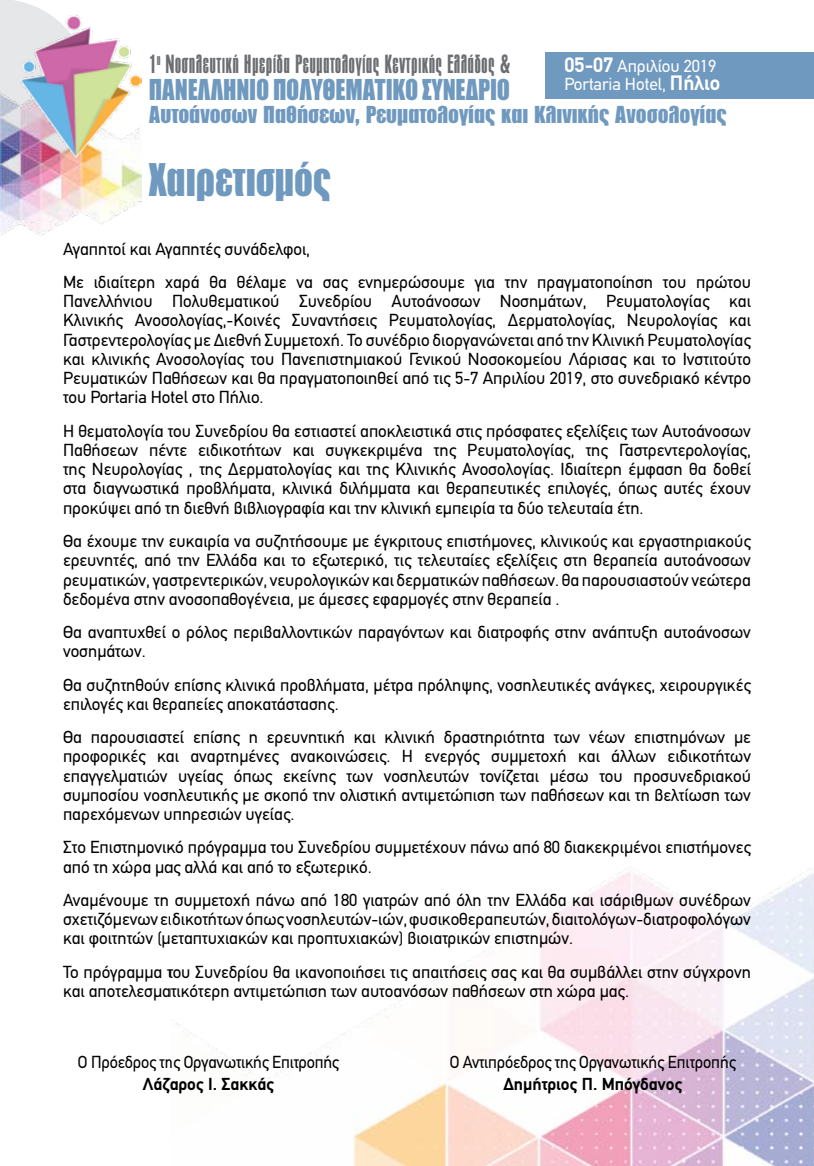
<style>
.page{position:relative;width:814px;height:1166px;background:#fff}
.page>*{position:absolute;margin:0;border:0;box-sizing:border-box;transform-origin:0 0}
.t1{font:900 43.75px "PF Fusion Sans";color:#7099bf;scale:.9 1}
.t2{font:900 28px "PF Fusion Sans";letter-spacing:-.01em;color:#7099bf;scale:.92 1}
.t3{font:300 24.5px "PF Fusion Sans";letter-spacing:.01em;color:#6c6e71}
.t4{font:900 22.75px "PF Fusion Sans";color:#7099bf}
.t5{font:17.5px/19.2px "PF Din Text";color:#000}
.t6{font:17.5px "PF Din Text";color:#000;scale:.95 1}
.t7{font:17.5px/17.5px "PF Din Text";color:#fff}
.t8{font:700 17.5px "PF Din Text";color:#000}
.s1{font-weight:700;font-size:21px}
</style>
<div class="page">
<div style="left:546px;top:52px;width:268px;height:47px;background:#7099bf"></div>
<div style="left:0;top:0;width:20px;height:89px;background:#e6e7e8"></div>
<img style="left:0;top:89px;width:141px;height:147px">
<img style="left:20px;top:1px;width:121px;height:167px">
<img style="left:172px;top:867px;width:642px;height:299px">
<h3 class="t3" style="left:149px;top:50px;width:363px">1<sup>η</sup> Νοσηλευτική Ημερίδα Ρευματολογίας Κεντρικής Ελλάδος &amp;</h3>
<h2 class="t2" style="left:149px;top:72px;width:394px">ΠΑΝΕΛΛΗΝΙΟ ΠΟΛΥΘΕΜΑΤΙΚΟ ΣΥΝΕΔΡΙΟ</h2>
<p class="t7" style="left:564px;top:57px;width:157px"><span class="s1">05-07</span> Απριλίου 2019<br>Portaria Hotel, <span class="s1">Πήλιο</span></p>
<h3 class="t4" style="left:149px;top:100px;width:579px">Αυτοάνοσων Παθήσεων, Ρευματολογίας και Κλινικής Ανοσολογίας</h3>
<h1 class="t1" style="left:149px;top:153px;width:203px">Χαιρετισμός</h1>
<p class="t5" style="left:63px;top:232px;width:689px;line-height:33.2px">Αγαπητοί και Αγαπητές συνάδελφοι,<br>Με ιδιαίτερη χαρά θα θέλαμε να σας ενημερώσουμε για την πραγματοποίηση του πρώτου</p>
<p class="t5" style="left:63px;top:292px;width:689px;text-align:justify">Πανελλήνιου Πολυθεματικού Συνεδρίου Αυτοάνοσων Νοσημάτων, Ρευματολογίας και Κλινικής Ανοσολογίας,-Κοινές Συναντήσεις Ρευματολογίας, Δερματολογίας, Νευρολογίας και Γαστρεντερολογίας με Διεθνή Συμμετοχή. Το συνέδριο διοργανώνεται από την Κλινική Ρευματολογίας και κλινικής Ανοσολογίας του Πανεπιστημιακού Γενικού Νοσοκομείου Λάρισας και το Ινστιτούτο Ρευματικών Παθήσεων και θα πραγματοποιηθεί από τις 5-7 Απριλίου 2019, στο συνεδριακό κέντρο του Portaria Hotel στο Πήλιο.</p>
<p class="t5" style="left:63px;top:421px;width:689px;text-align:justify">Η θεματολογία του Συνεδρίου θα εστιαστεί αποκλειστικά στις πρόσφατες εξελίξεις των Αυτοάνοσων Παθήσεων πέντε ειδικοτήτων και συγκεκριμένα της Ρευματολογίας, της Γαστρεντερολογίας, της Νευρολογίας , της Δερματολογίας και της Κλινικής Ανοσολογίας. Ιδιαίτερη έμφαση θα δοθεί στα διαγνωστικά προβλήματα, κλινικά διλήμματα και θεραπευτικές επιλογές, όπως αυτές έχουν προκύψει από τη διεθνή βιβλιογραφία και την κλινική εμπειρία τα δύο τελευταία έτη.</p>
<p class="t5" style="left:63px;top:531px;width:689px;text-align:justify">Θα έχουμε την ευκαιρία να συζητήσουμε με έγκριτους επιστήμονες, κλινικούς και εργαστηριακούς ερευνητές, από την Ελλάδα και το εξωτερικό, τις τελευταίες εξελίξεις στη θεραπεία αυτοάνοσων ρευματικών, γαστρεντερικών, νευρολογικών και δερματικών παθήσεων. θα παρουσιαστούν νεώτερα δεδομένα στην ανοσοπαθογένεια, με άμεσες εφαρμογές στην θεραπεία .</p>
<p class="t5" style="left:63px;top:622px;width:689px">Θα αναπτυχθεί ο ρόλος περιβαλλοντικών παραγόντων και διατροφής στην ανάπτυξη αυτοάνοσων νοσημάτων.</p>
<p class="t5" style="left:63px;top:675px;width:689px">Θα συζητηθούν επίσης κλινικά προβλήματα, μέτρα πρόληψης, νοσηλευτικές ανάγκες, χειρουργικές επιλογές και θεραπείες αποκατάστασης.</p>
<p class="t5" style="left:63px;top:727px;width:689px;text-align:justify">Θα παρουσιαστεί επίσης η ερευνητική και κλινική δραστηριότητα των νέων επιστημόνων με προφορικές και αναρτημένες ανακοινώσεις. Η ενεργός συμμετοχή και άλλων ειδικοτήτων επαγγελματιών υγείας όπως εκείνης των νοσηλευτών τονίζεται μέσω του προσυνεδριακού συμποσίου νοσηλευτικής με σκοπό την ολιστική αντιμετώπιση των παθήσεων και τη βελτίωση των παρεχόμενων υπηρεσιών υγείας.</p>
<p class="t5" style="left:63px;top:838px;width:689px">Στο Επιστημονικό πρόγραμμα του Συνεδρίου συμμετέχουν πάνω από 80 διακεκριμένοι επιστήμονες από τη χώρα μας αλλά και από το εξωτερικό.</p>
<p class="t5" style="left:63px;top:890px;width:689px;text-align:justify">Αναμένουμε τη συμμετοχή πάνω από 180 γιατρών από όλη την Ελλάδα και ισάριθμων συνέδρων σχετιζόμενων ειδικοτήτων όπως νοσηλευτών-ιών, φυσικοθεραπευτών, διαιτολόγων-διατροφολόγων και φοιτητών (μεταπτυχιακών και προπτυχιακών) βιοιατρικών επιστημών.</p>
<p class="t5" style="left:63px;top:962px;width:689px">Το πρόγραμμα του Συνεδρίου θα ικανοποιήσει τις απαιτήσεις σας και θα συμβάλλει στην σύγχρονη και αποτελεσματικότερη αντιμετώπιση των αυτοανόσων παθήσεων στη χώρα μας.</p>
<p class="t6" style="left:78px;top:1051px;width:276px">Ο Πρόεδρος της Οργανωτικής Επιτροπής</p>
<p class="t8" style="left:143px;top:1074px;width:133px">Λάζαρος Ι. Σακκάς</p>
<p class="t6" style="left:450px;top:1051px;width:303px">Ο Αντιπρόεδρος της Οργανωτικής Επιτροπής</p>
<p class="t8" style="left:503px;top:1074px;width:180px">Δημήτριος Π. Μπόγδανος</p>
</div>
